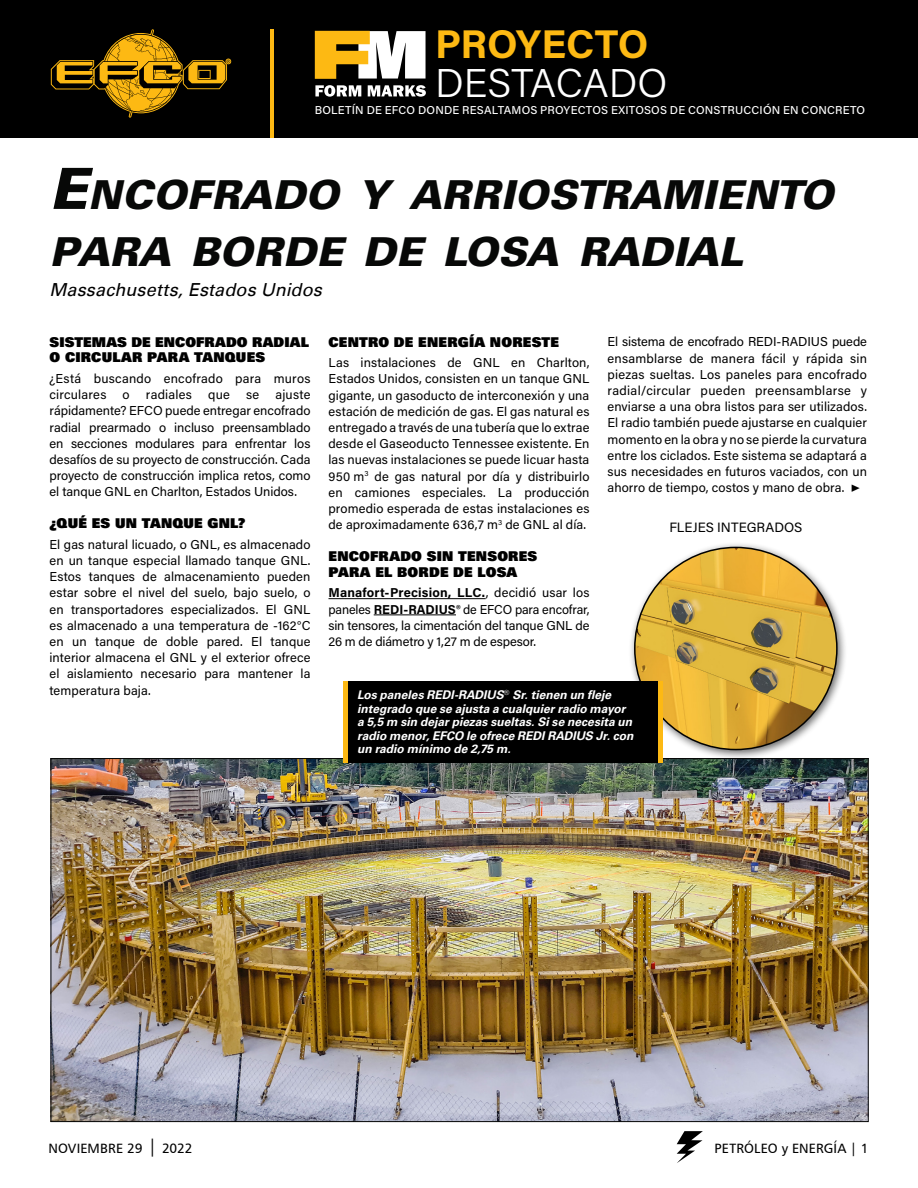
<style>
.page{position:relative;width:918px;height:1188px;background:#fff}
.page>*{position:absolute;margin:0;border:0;box-sizing:border-box;transform-origin:0 0}
.t1{font:300 40.05px "Acumin Pro";color:#fff}
.t2{font:700 40.05px "Acumin Pro";color:#fdb913}
.t3{font:italic 900 39.9px/57px "Univers LT Std";letter-spacing:-.005em;color:#070807}
.t4{font:italic 18px "Univers LT";letter-spacing:.01em;color:#000}
.t5{font:13.5px/15.8px "Univers LT Std X Black";letter-spacing:.015em;color:#000}
.t6{font:13.5px "Humanist 777 BT Roman B";letter-spacing:.01em;color:#000}
.t7{font:13.5px "Acumin Pro";color:#000}
.t8{font:12.9px/16.2px "Acumin Pro";letter-spacing:.005em;color:#000;text-align:justify}
.t9{font:italic 700 12px/13.5px "Univers LT Std";color:#fff}
.t10{font:500 11.4px "Acumin Pro";letter-spacing:.015em;color:#fff}
.s1{font-size:57px}
.s2{font-weight:700}
</style>
<div class="page">
<div style="left:0;top:0;width:918px;height:138px;background:#000"></div>
<hr style="left:270px;top:29px;width:4px;height:109px;background:#fdb913">
<svg style="left:51px;top:29px;width:180px;height:89px"></svg>
<svg style="left:315px;top:31px;width:111px;height:48px"></svg>
<svg style="left:315px;top:85px;width:46px;height:12px"></svg>
<svg style="left:368px;top:85px;width:58px;height:12px"></svg>
<svg style="left:677px;top:1131px;width:26px;height:32px"></svg>
<hr style="left:329px;top:598px;width:157px;height:1px;background:#000">
<hr style="left:374px;top:615px;width:82px;height:1px;background:#000">
<img style="left:53px;top:760px;width:814px;height:360px">
<div style="left:628px;top:541px;width:220px;height:220px;background:#000;opacity:.6"></div>
<img style="left:635px;top:547px;width:202px;height:203px;border-radius:101px">
<hr style="left:344px;top:682px;width:4px;height:81px;background:#fdb913">
<div style="left:348px;top:682px;width:311px;height:81px;background:#000"></div>
<hr style="left:659px;top:682px;width:4px;height:81px;background:#fdb913">
<h1 class="t2" style="left:435px;top:16px;width:215px">PROYECTO</h1>
<h1 class="t1" style="left:435px;top:55px;width:234px">DESTACADO</h1>
<p class="t10" style="left:315px;top:102px;width:552px">BOLETÍN DE EFCO DONDE RESALTAMOS PROYECTOS EXITOSOS DE CONSTRUCCIÓN EN CONCRETO</p>
<h2 class="t3" style="left:50px;top:166px;width:785px"><span class="s1">E</span>NCOFRADO Y ARRIOSTRAMIENTO<br>PARA BORDE DE LOSA RADIAL</h2>
<h3 class="t4" style="left:50px;top:279px;width:274px">Massachusetts, Estados Unidos</h3>
<p class="t5" style="left:50px;top:334px;width:261px">SISTEMAS DE ENCOFRADO RADIAL<br>O CIRCULAR PARA TANQUES</p>
<p class="t8" style="left:50px;top:370px;width:262px">¿Está buscando encofrado para muros circulares</p>
<p class="t5" style="left:329px;top:334px;width:232px">CENTRO DE ENERGÍA NORESTE</p>
<p class="t8" style="left:329px;top:354px;width:263px">Las instalaciones de GNL en Charlton, Estados Unidos, consisten en un tanque GNL gigante, un gasoducto de interconexión y una estación de medición de gas. El gas natural es entregado a través de una tubería que lo extrae desde el Gaseoducto Tennessee existente. En las nuevas instalaciones se puede licuar hasta 950 m<sup>3</sup> de gas natural por día y distribuirlo en camiones especiales. La producción promedio esperada de estas instalaciones es de aproximadamente 636,7 m<sup>3</sup> de GNL al día.</p>
<p class="t5" style="left:329px;top:548px;width:210px">ENCOFRADO SIN TENSORES<br>PARA EL BORDE DE LOSA</p>
<p class="t8" style="left:329px;top:584px;width:262px"><span class="s2">Manafort-Precision, LLC.</span>, decidió usar los paneles <span class="s2">REDI-RADIUS</span>® de EFCO para encofrar, sin tensores, la cimentación del tanque GNL de 26 m de diámetro y 1,27 m de espesor.</p>
<p class="t8" style="left:607px;top:333px;width:261px">El sistema de encofrado REDI-RADIUS puede ensamblarse de manera fácil y rápida sin piezas sueltas. Los paneles para encofrado radial/circular pueden preensamblarse y enviarse a una obra listos para ser utilizados.<br>El radio también puede ajustarse en cualquier momento en la obra y no se pierde la curvatura entre los ciclados. Este sistema se adaptará a sus necesidades en futuros vaciados, con un ahorro de tiempo, costos y mano de obra. ▶</p>
<p class="t7" style="left:669px;top:518px;width:135px">FLEJES INTEGRADOS</p>
<p class="t8" style="left:50px;top:386px;width:263px;text-indent:226px">ajuste rápidamente? EFCO puede entregar encofrado radial prearmado o incluso preensamblado en secciones modulares para enfrentar los desafíos de su proyecto de construcción. Cada proyecto de construcción implica retos, como el tanque GNL en Charlton, Estados Unidos.</p>
<p class="t5" style="left:50px;top:515px;width:198px">¿QUÉ ES UN TANQUE GNL?</p>
<p class="t8" style="left:50px;top:536px;width:263px">El gas natural licuado, o GNL, es almacenado en un tanque especial llamado tanque GNL.<br>Estos tanques de almacenamiento pueden estar sobre el nivel del suelo, bajo suelo, o en transportadores especializados. El GNL es almacenado a una temperatura de -162°C en un tanque de doble pared. El tanque interior almacena el GNL y el exterior ofrece el aislamiento necesario para mantener la temperatura baja.</p>
<p class="t8" style="left:123px;top:386px;width:9px">o</p>
<p class="t8" style="left:146px;top:386px;width:48px">radiales</p>
<p class="t8" style="left:208px;top:386px;width:23px">que</p>
<p class="t8" style="left:246px;top:386px;width:15px">se</p>
<p class="t9" style="left:357px;top:689px;width:278px">Los paneles REDI-RADIUS<sup>®</sup> Sr. tienen un fleje integrado que se ajusta a cualquier radio mayor a 5,5 m sin dejar piezas sueltas. Si se necesita un radio menor, EFCO le ofrece REDI RADIUS Jr. con un radio mínimo de 2,75 m.</p>
<p class="t6" style="left:48px;top:1140px;width:96px">NOVIEMBRE 29</p>
<p class="t6" style="left:162px;top:1140px;width:32px">2022</p>
<p class="t6" style="left:715px;top:1140px;width:156px">PETRÓLEO y ENERGÍA | 1</p>
</div>
